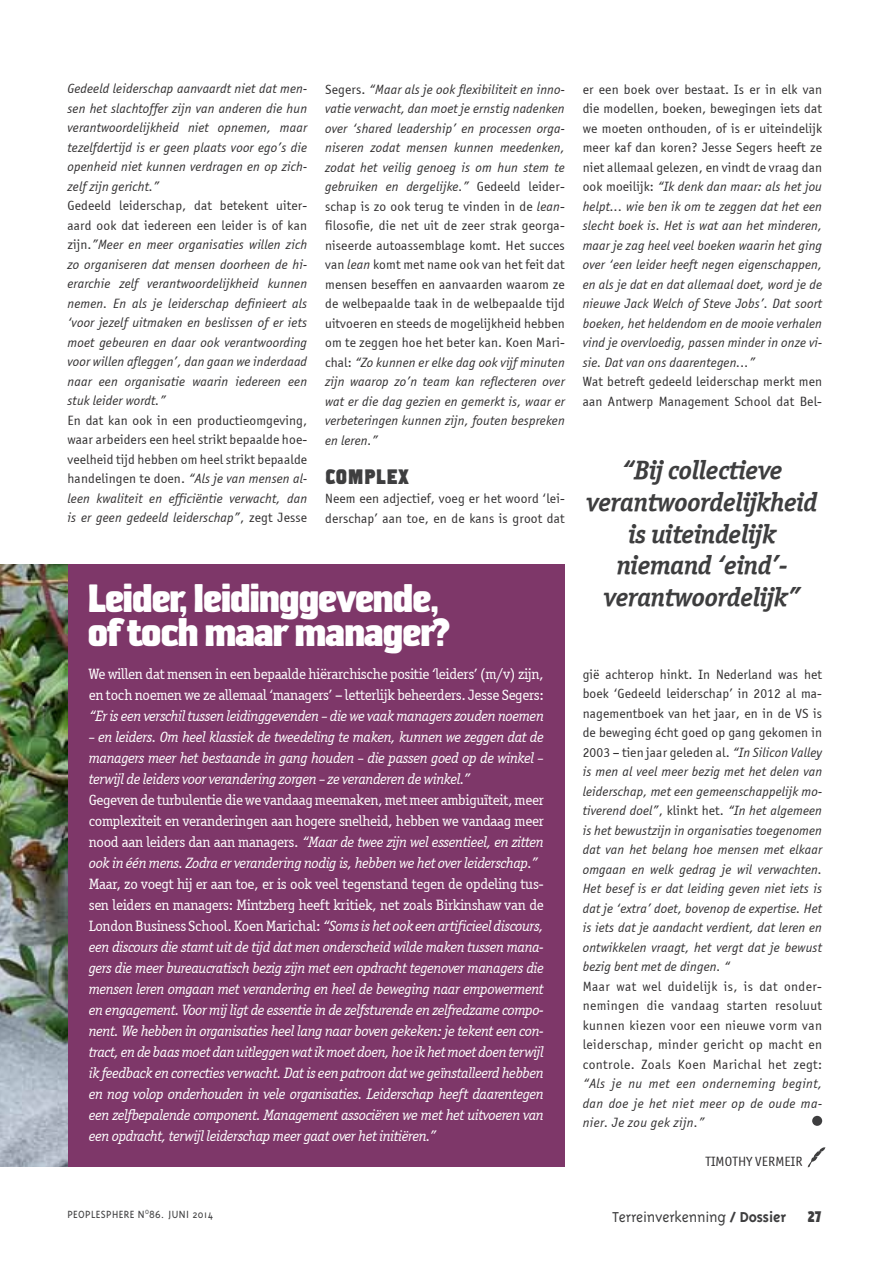
<style>
.page{position:relative;width:893px;height:1263px;background:#fff}
.page>*{position:absolute;margin:0;border:0;box-sizing:border-box;transform-origin:0 0}
.t1{font:700 42.45px "Hamilton";letter-spacing:-.05em;color:#fff}
.Exergue{font:26.55px/31.8px "Officina Serif ITCTT Bold Ita";letter-spacing:-.01em;color:#3e3e3f;text-align:center}
.Intertitre{font:700 22.5px "Hamilton";letter-spacing:.01em;color:#3e3e3f}
.t2{font:300 16.5px "Triplex";letter-spacing:-.01em;color:#3e3e3f}
.t3{font:700 16.5px "Hamilton";color:#3e3e3f}
.Encadrés{font:15px/21px "Officina Serif ITCTT Book Ita";letter-spacing:-.02em;color:#fff;text-align:justify}
.Encadrés-2{font:15px/21px "Officina Serif ITCTT Book";letter-spacing:-.02em;color:#fff;text-align:justify}
.PEOPLESPHERE_paragr{font:italic 13.5px/19.5px "Officina Sans ITCTT Book";letter-spacing:.01em;color:#312f30;text-align:justify}
.PEOPLESPHERE_paragr-2{font:13.5px/19.5px "Officina Sans ITCTT Book";letter-spacing:.01em;color:#312f30;text-align:justify}
.Signature{font:13.5px "Officina Sans ITCTT Book";letter-spacing:.01em;color:#312f30}
.t4{font:300 12px "Triplex";letter-spacing:.03em;color:#3e3e3f}
.s1{font-style:normal}
.s2{font-style:italic}
.s3{font-family:"Officina Serif ITCTT Book Ita"}
.s4{font-family:"Officina Serif ITCTT Book"}
.s5{font-weight:700}
</style>
<div class="page">
<svg style="left:808px;top:1147px;width:17px;height:21px"></svg>
<div style="left:812px;top:1116px;width:10px;height:10px;background:#3e3e3f;border-radius:50%"></div>
<div style="left:68px;top:564px;width:497px;height:602px;background:#7e3769"></div>
<img style="left:0;top:564px;width:68px;height:602px">
<p class="PEOPLESPHERE_paragr" style="left:68px;top:79px;width:241px">Gedeeld leiderschap aanvaardt niet dat men&shy;sen het slachtoffer zijn van anderen die hun verantwoordelijkheid niet opnemen, maar tezelfdertijd is er geen plaats voor ego’s die openheid niet kunnen verdragen en op zich&shy;zelf zijn gericht.”</p>
<p class="PEOPLESPHERE_paragr" style="left:68px;top:196px;width:241px"><span class="s1">Gedeeld leiderschap, dat betekent uiter&shy;aard ook dat iedereen een leider is of kan zijn.</span>”Meer en meer organisaties willen zich zo organiseren dat mensen doorheen de hi&shy;ërarchie zelf verantwoordelijkheid kunnen nemen. En als je leiderschap definieert als ‘voor jezelf uitmaken en beslissen of er iets moet gebeuren en daar ook verantwoording voor willen afleggen’, dan gaan we inderdaad naar een organisatie waarin iedereen een stuk leider wordt.”</p>
<p class="PEOPLESPHERE_paragr-2" style="left:68px;top:410px;width:241px">En dat kan ook in een productieomgeving, waar arbeiders een heel strikt bepaalde hoe&shy;veelheid tijd hebben om heel strikt bepaalde handelingen te doen. <span class="s2">“Als je van mensen al&shy;leen kwaliteit en efficiëntie verwacht, dan is er geen gedeeld leiderschap”</span>, zegt Jesse</p>
<p class="PEOPLESPHERE_paragr" style="left:325px;top:79px;width:241px"><span class="s1">Segers.</span> “Maar als je ook flexibiliteit en inno&shy;vatie verwacht, dan moet je ernstig nadenken over ‘shared leadership’ en processen orga&shy;niseren zodat mensen kunnen meedenken, zodat het veilig genoeg is om hun stem te gebruiken en dergelijke.” <span class="s1">Gedeeld leider&shy;schap is zo ook terug te vinden in de</span> lean&shy;<span class="s1">filosofie, die net uit de zeer strak georga&shy;niseerde autoassemblage komt. Het succes van</span> lean <span class="s1">komt met name ook van het feit dat mensen beseffen en aanvaarden waarom ze de welbepaalde taak in de welbepaalde tijd uitvoeren en steeds de mogelijkheid hebben om te zeggen hoe het beter kan. Koen Mari&shy;chal:</span> “Zo kunnen er elke dag ook vijf minuten zijn waarop zo’n team kan reflecteren over wat er die dag gezien en gemerkt is, waar er verbeteringen kunnen zijn, fouten bespreken en leren.”</p>
<p class="Intertitre" style="left:325px;top:464px;width:85px">COMPLEX</p>
<p class="PEOPLESPHERE_paragr-2" style="left:325px;top:489px;width:241px">Neem een adjectief, voeg er het woord ‘lei&shy;derschap’ aan toe, en de kans is groot dat</p>
<p class="t1" style="left:87px;top:576px;width:354px">Leider, leidinggevende,</p>
<p class="t1" style="left:87px;top:609px;width:365px">of toch maar manager?</p>
<p class="Encadrés-2" style="left:89px;top:663px;width:456px">We willen dat mensen in een bepaalde hiërarchische positie ‘leiders’ (m/v) zijn, en toch noemen we ze allemaal ‘managers’ – letterlijk beheerders. Jesse Segers: <span class="s3">“Er is een verschil tussen leidinggevenden – die we vaak managers zouden noemen</span></p>
<p class="Encadrés" style="left:89px;top:726px;width:456px">– en leiders. Om heel klassiek de tweedeling te maken, kunnen we zeggen dat de managers meer het bestaande in gang houden – die passen goed op de winkel – terwijl de leiders voor verandering zorgen – ze veranderen de winkel.”</p>
<p class="Encadrés-2" style="left:89px;top:789px;width:456px">Gegeven de turbulentie die we vandaag meemaken, met meer ambiguïteit, meer complexiteit en veranderingen aan hogere snelheid, hebben we vandaag meer nood aan leiders dan aan managers. <span class="s3">“Maar de twee zijn wel essentieel, en zitten ook in één mens. Zodra er verandering nodig is, hebben we het over leiderschap.”</span></p>
<p class="Encadrés" style="left:89px;top:873px;width:456px"><span class="s4">Maar, zo voegt hij er aan toe, er is ook veel tegenstand tegen de opdeling tus&shy;sen leiders en managers: Mintzberg heeft kritiek, net zoals Birkinshaw van de London Business School. Koen Marichal:</span> “Soms is het ook een artificieel discours, een discours die stamt uit de tijd dat men onderscheid wilde maken tussen mana&shy;gers die meer bureaucratisch bezig zijn met een opdracht tegenover managers die mensen leren omgaan met verandering en heel de beweging naar empowerment en engagement. Voor mij ligt de essentie in de zelfsturende en zelfredzame compo&shy;nent. We hebben in organisaties heel lang naar boven gekeken: je tekent een con&shy;tract, en de baas moet dan uitleggen wat ik moet doen, hoe ik het moet doen terwijl ik feedback en correcties verwacht. Dat is een patroon dat we geïnstalleerd hebben en nog volop onderhouden in vele organisaties. Leiderschap heeft daarentegen een zelfbepalende component. Management associëren we met het uitvoeren van een opdracht, terwijl leiderschap meer gaat over het initiëren.”</p>
<p class="PEOPLESPHERE_paragr" style="left:583px;top:79px;width:241px"><span class="s1">er een boek over bestaat. Is er in elk van die modellen, boeken, bewegingen iets dat we moeten onthouden, of is er uiteindelijk meer kaf dan koren? Jesse Segers heeft ze niet allemaal gelezen, en vindt de vraag dan ook moeilijk:</span> “Ik denk dan maar: als het jou helpt... wie ben ik om te zeggen dat het een slecht boek is. Het is wat aan het minderen, maar je zag heel veel boeken waarin het ging over ‘een leider heeft negen eigenschappen, en als je dat en dat allemaal doet, word je de nieuwe Jack Welch of Steve Jobs’. Dat soort boeken, het heldendom en de mooie verhalen vind je overvloedig, passen minder in onze vi&shy;sie. Dat van ons daarentegen...”</p>
<p class="PEOPLESPHERE_paragr-2" style="left:583px;top:372px;width:241px">Wat betreft gedeeld leiderschap merkt men aan Antwerp Management School dat Bel-</p>
<p class="Exergue" style="left:587px;top:454px;width:232px">“Bij collectieve verantwoordelijkheid is uiteindelijk niemand ‘eind’- verantwoordelijk”</p>
<p class="PEOPLESPHERE_paragr" style="left:583px;top:664px;width:241px"><span class="s1">gië achterop hinkt. In Nederland was het boek ‘Gedeeld leiderschap’ in 2012 al ma&shy;nagementboek van het jaar, en in de VS is de beweging écht goed op gang gekomen in 2003 – tien jaar geleden al.</span> “In Silicon Valley is men al veel meer bezig met het delen van leiderschap, met een gemeenschappelijk mo&shy;tiverend doel”<span class="s1">, klinkt het.</span> “In het algemeen is het bewustzijn in organisaties toegenomen dat van het belang hoe mensen met elkaar omgaan en welk gedrag je wil verwachten.<br>Het besef is er dat leiding geven niet iets is dat je ‘extra’ doet, bovenop de expertise. Het is iets dat je aandacht verdient, dat leren en ontwikkelen vraagt, het vergt dat je bewust bezig bent met de dingen. “</p>
<p class="PEOPLESPHERE_paragr-2" style="left:583px;top:976px;width:241px">Maar wat wel duidelijk is, is dat onder&shy;nemingen die vandaag starten resoluut kunnen kiezen voor een nieuwe vorm van leiderschap, minder gericht op macht en controle. Zoals Koen Marichal het zegt: <span class="s2">“Als je nu met een onderneming begint, dan doe je het niet meer op de oude ma&shy;nier. Je zou gek zijn.”</span></p>
<p class="Signature" style="left:705px;top:1154px;width:99px">TIMOTHY VERMEIR</p>
<p class="t4" style="left:68px;top:1208px;width:147px">PEOPLESPHERE N<sup>O</sup>86. JUNI 2014</p>
<p class="t2" style="left:612px;top:1207px;width:175px">Terreinverkenning <span class="s5">/ Dossier</span></p>
<p class="t3" style="left:807px;top:1208px;width:16px">27</p>
</div>
